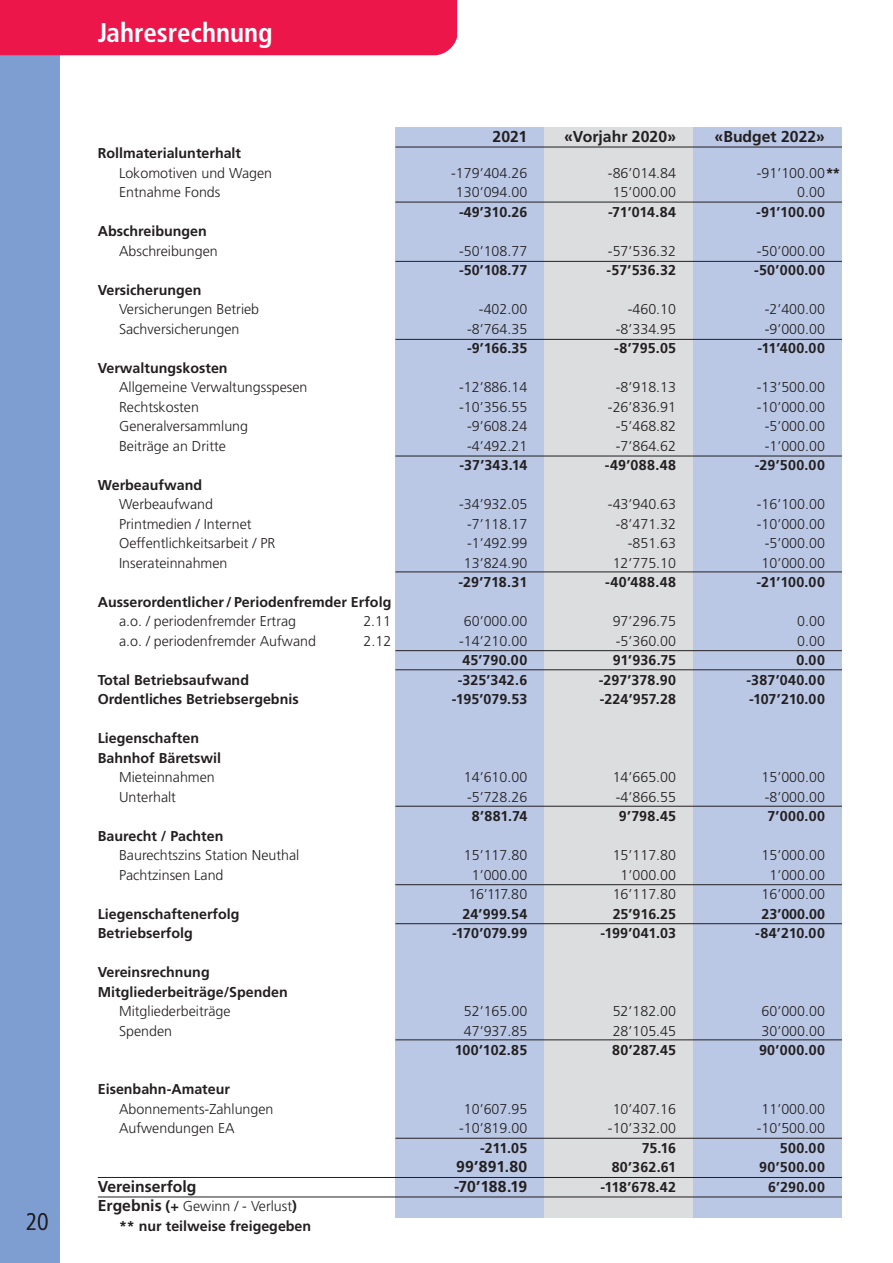
<style>
.page{position:relative;width:893px;height:1263px;background:#fff}
.page>*{position:absolute;margin:0;border:0;box-sizing:border-box;transform-origin:0 0}
.t1{font:700 condensed 27px "Frutiger";color:#fff}
.t2{font:300 condensed 24px "Frutiger";color:#231f20}
.t3{font:700 15.75px/19.5px "Frutiger";color:#231f20}
.t4{font:300 14.25px/19.5px "Frutiger";color:#231f20}
.t5{font:700 14.25px/19.5px "Frutiger";color:#231f20}
.t6{font:700 14.25px/19.5px "Frutiger";letter-spacing:.03em;color:#231f20;text-align:right}
.s1{font-size:15.75px}
.s2{font-weight:300}
.s3{font-weight:700}
</style>
<div class="page">
<div style="left:0;top:55px;width:60px;height:1208px;background:#7e9ed2"></div>
<div style="left:0;top:0;width:457px;height:55px;background:#ed164b"></div>
<div style="left:395px;top:127px;width:149px;height:1090px;background:#bac8e6"></div>
<div style="left:544px;top:127px;width:149px;height:1090px;background:#dcdddf"></div>
<div style="left:693px;top:127px;width:149px;height:1090px;background:#bac8e6"></div>
<hr style="left:395px;top:202px;width:447px;height:1px;background:#231f20">
<hr style="left:395px;top:261px;width:447px;height:1px;background:#231f20">
<hr style="left:395px;top:339px;width:447px;height:1px;background:#231f20">
<hr style="left:395px;top:456px;width:447px;height:1px;background:#231f20">
<hr style="left:395px;top:572px;width:447px;height:1px;background:#231f20">
<hr style="left:395px;top:650px;width:447px;height:1px;background:#231f20">
<hr style="left:395px;top:669px;width:447px;height:1px;background:#231f20">
<hr style="left:395px;top:806px;width:447px;height:1px;background:#231f20">
<hr style="left:395px;top:884px;width:447px;height:1px;background:#231f20">
<hr style="left:395px;top:923px;width:447px;height:1px;background:#231f20">
<hr style="left:395px;top:1039px;width:447px;height:1px;background:#231f20">
<hr style="left:395px;top:1138px;width:447px;height:1px;background:#231f20">
<hr style="left:98px;top:1177px;width:744px;height:1px;background:#231f20">
<hr style="left:98px;top:1196px;width:744px;height:1px;background:#231f20">
<hr style="left:395px;top:147px;width:447px;height:1px;background:#231f20">
<h2 class="t2" style="left:26px;top:1208px;width:25px">20</h2>
<h1 class="t1" style="left:98px;top:17px;width:176px">Jahresrechnung</h1>
<p class="t5" style="left:98px;top:144px;width:145px">Rollmaterialunterhalt</p>
<p class="t4" style="left:119px;top:163px;width:155px">Lokomotiven und Wagen<br>Entnahme Fonds</p>
<p class="t5" style="left:98px;top:222px;width:110px">Abschreibungen</p>
<p class="t4" style="left:119px;top:241px;width:100px">Abschreibungen</p>
<p class="t5" style="left:98px;top:280px;width:105px">Versicherungen</p>
<p class="t4" style="left:119px;top:300px;width:142px">Versicherungen Betrieb<br>Sachversicherungen</p>
<p class="t5" style="left:98px;top:358px;width:131px">Verwaltungskosten</p>
<p class="t4" style="left:119px;top:378px;width:190px">Allgemeine Verwaltungsspesen<br>Rechtskosten<br>Generalversammlung<br>Beiträge an Dritte</p>
<p class="t5" style="left:98px;top:475px;width:106px">Werbeaufwand</p>
<p class="t4" style="left:119px;top:495px;width:158px">Werbeaufwand<br>Printmedien / Internet<br>Oeffentlichkeitsarbeit / PR<br>Inserateinnahmen</p>
<p class="t5" style="left:98px;top:592px;width:295px">Ausserordentlicher / Periodenfremder Erfolg</p>
<p class="t4" style="left:119px;top:612px;width:179px">a.o. / periodenfremder Ertrag</p>
<p class="t4" style="left:363px;top:612px;width:29px">2.11</p>
<p class="t4" style="left:119px;top:631px;width:198px">a.o. / periodenfremder Aufwand</p>
<p class="t4" style="left:364px;top:631px;width:29px">2.12</p>
<p class="t5" style="left:98px;top:670px;width:202px">Total Betriebsaufwand<br>Ordentliches Betriebsergebnis</p>
<p class="t5" style="left:98px;top:728px;width:125px">Liegenschaften<br>Bahnhof Bäretswil</p>
<p class="t4" style="left:119px;top:768px;width:97px">Mieteinnahmen<br>Unterhalt</p>
<p class="t5" style="left:98px;top:826px;width:127px">Baurecht / Pachten</p>
<p class="t4" style="left:119px;top:846px;width:182px">Baurechtszins Station Neuthal<br>Pachtzinsen Land</p>
<p class="t5" style="left:98px;top:904px;width:143px">Liegenschaftenerfolg<br>Betriebserfolg</p>
<p class="t5" style="left:98px;top:962px;width:192px">Vereinsrechnung<br>Mitgliederbeiträge/Spenden</p>
<p class="t4" style="left:119px;top:1001px;width:113px">Mitgliederbeiträge<br>Spenden</p>
<p class="t5" style="left:98px;top:1079px;width:134px">Eisenbahn-Amateur</p>
<p class="t4" style="left:119px;top:1099px;width:156px">Abonnements-Zahlungen<br>Aufwendungen EA</p>
<p class="t3" style="left:98px;top:1177px;width:100px">Vereinserfolg</p>
<p class="t5" style="left:119px;top:1197px;width:194px;text-indent:-21px"><span class="s1">Ergebnis</span> (+ <span class="s2">Gewinn / - Verlust</span>) ** nur teilweise freigegeben</p>
<p class="t3" style="left:492px;top:126px;width:36px">2021</p>
<p class="t4" style="left:451px;top:163px;width:78px;text-align:center">-179’404.26<br>130’094.00</p>
<p class="t5" style="left:459px;top:202px;width:70px">-49’310.26</p>
<p class="t4" style="left:459px;top:241px;width:70px">-50’108.77</p>
<p class="t5" style="left:459px;top:261px;width:70px">-50’108.77</p>
<p class="t4" style="left:467px;top:300px;width:62px;text-align:right">-402.00 -8’764.35</p>
<p class="t5" style="left:467px;top:339px;width:62px">-9’166.35</p>
<p class="t4" style="left:459px;top:378px;width:70px;text-align:center">-12’886.14 -10’356.55 -9’608.24 -4’492.21</p>
<p class="t5" style="left:459px;top:455px;width:69px">-37’343.14</p>
<p class="t4" style="left:459px;top:495px;width:70px;text-align:center">-34’932.05 -7’118.17 -1’492.99<br>13’824.90</p>
<p class="t5" style="left:458px;top:572px;width:70px">-29’718.31</p>
<p class="t4" style="left:459px;top:612px;width:70px;text-align:center">60’000.00 -14’210.00</p>
<p class="t5" style="left:452px;top:650px;width:77px;text-align:right">45’790.00 -325’342.6 -195’079.53</p>
<p class="t4" style="left:464px;top:768px;width:65px">14’610.00 -5’728.26</p>
<p class="t5" style="left:472px;top:806px;width:57px">8’881.74</p>
<p class="t4" style="left:464px;top:846px;width:65px;text-align:center">15’117.80<br>1’000.00<br>16’117.80</p>
<p class="t5" style="left:452px;top:904px;width:77px;text-align:right">24’999.54 -170’079.99</p>
<p class="t4" style="left:464px;top:1002px;width:65px">52’165.00<br>47’937.85</p>
<p class="t5" style="left:455px;top:1040px;width:74px">100’102.85</p>
<p class="t4" style="left:459px;top:1099px;width:70px;text-align:center">10’607.95 -10’819.00</p>
<p class="t5" style="left:480px;top:1138px;width:49px">-211.05</p>
<p class="t3" style="left:454px;top:1157px;width:75px">99’891.80 -70’188.19</p>
<p class="t3" style="left:564px;top:126px;width:113px">«Vorjahr 2020»</p>
<p class="t4" style="left:608px;top:163px;width:70px;text-align:center">-86’014.84<br>15’000.00</p>
<p class="t5" style="left:608px;top:202px;width:70px">-71’014.84</p>
<p class="t4" style="left:608px;top:241px;width:70px">-57’536.32</p>
<p class="t5" style="left:606px;top:261px;width:71px">-57’536.32</p>
<p class="t4" style="left:616px;top:300px;width:62px;text-align:right">-460.10 -8’334.95</p>
<p class="t5" style="left:614px;top:339px;width:63px">-8’795.05</p>
<p class="t4" style="left:608px;top:378px;width:70px;text-align:center">-8’918.13 -26’836.91 -5’468.82 -7’864.62</p>
<p class="t5" style="left:605px;top:455px;width:73px">-49’088.48</p>
<p class="t4" style="left:608px;top:495px;width:70px;text-align:right">-43’940.63 -8’471.32 -851.63<br>12’775.10</p>
<p class="t5" style="left:605px;top:572px;width:73px">-40’488.48</p>
<p class="t4" style="left:613px;top:612px;width:65px">97’296.75 -5’360.00</p>
<p class="t5" style="left:599px;top:650px;width:79px;text-align:justify;text-indent:14px">91’936.75 -297’378.90 -224’957.28</p>
<p class="t4" style="left:613px;top:768px;width:65px">14’665.00 -4’866.55</p>
<p class="t5" style="left:619px;top:806px;width:59px">9’798.45</p>
<p class="t4" style="left:613px;top:846px;width:65px;text-align:center">15’117.80<br>1’000.00<br>16’117.80</p>
<p class="t5" style="left:600px;top:904px;width:77px;text-align:right">25’916.25 -199’041.03</p>
<p class="t4" style="left:613px;top:1002px;width:65px">52’182.00<br>28’105.45</p>
<p class="t5" style="left:612px;top:1040px;width:65px">80’287.45</p>
<p class="t4" style="left:608px;top:1099px;width:70px;text-align:center">10’407.16 -10’332.00</p>
<p class="t5" style="left:600px;top:1138px;width:77px;text-align:right">75.16<br>80’362.61 -118’678.42</p>
<p class="t3" style="left:715px;top:126px;width:112px">«Budget 2022»</p>
<p class="t4" style="left:797px;top:163px;width:45px;text-indent:-40px">-91’100.00<span class="s3">**<br></span>0.00</p>
<p class="t5" style="left:756px;top:202px;width:70px">-91’100.00</p>
<p class="t4" style="left:757px;top:241px;width:70px">-50’000.00</p>
<p class="t5" style="left:754px;top:261px;width:72px">-50’000.00</p>
<p class="t4" style="left:765px;top:300px;width:62px">-2’400.00 -9’000.00</p>
<p class="t5" style="left:758px;top:339px;width:69px">-11’400.00</p>
<p class="t4" style="left:757px;top:378px;width:70px;text-align:center">-13’500.00 -10’000.00 -5’000.00 -1’000.00</p>
<p class="t5" style="left:755px;top:455px;width:71px">-29’500.00</p>
<p class="t4" style="left:757px;top:495px;width:70px;text-align:center">-16’100.00 -10’000.00 -5’000.00<br>10’000.00</p>
<p class="t5" style="left:756px;top:572px;width:70px">-21’100.00</p>
<p class="t4" style="left:797px;top:612px;width:29px">0.00<br>0.00</p>
<p class="t5" style="left:746px;top:650px;width:80px;text-align:justify;text-indent:50px">0.00 -387’040.00 -107’210.00</p>
<p class="t4" style="left:762px;top:768px;width:65px">15’000.00 -8’000.00</p>
<p class="t5" style="left:767px;top:806px;width:59px">7’000.00</p>
<p class="t4" style="left:762px;top:846px;width:65px;text-align:center">15’000.00<br>1’000.00<br>16’000.00</p>
<p class="t5" style="left:755px;top:904px;width:71px;text-align:center">23’000.00 -84’210.00</p>
<p class="t4" style="left:762px;top:1002px;width:65px">60’000.00<br>30’000.00</p>
<p class="t5" style="left:759px;top:1040px;width:67px">90’000.00</p>
<p class="t4" style="left:757px;top:1099px;width:70px;text-align:center">11’000.00 -10’500.00</p>
<p class="t6" style="left:759px;top:1138px;width:67px">500.00<br>90’500.00<br>6’290.00</p>
</div>
